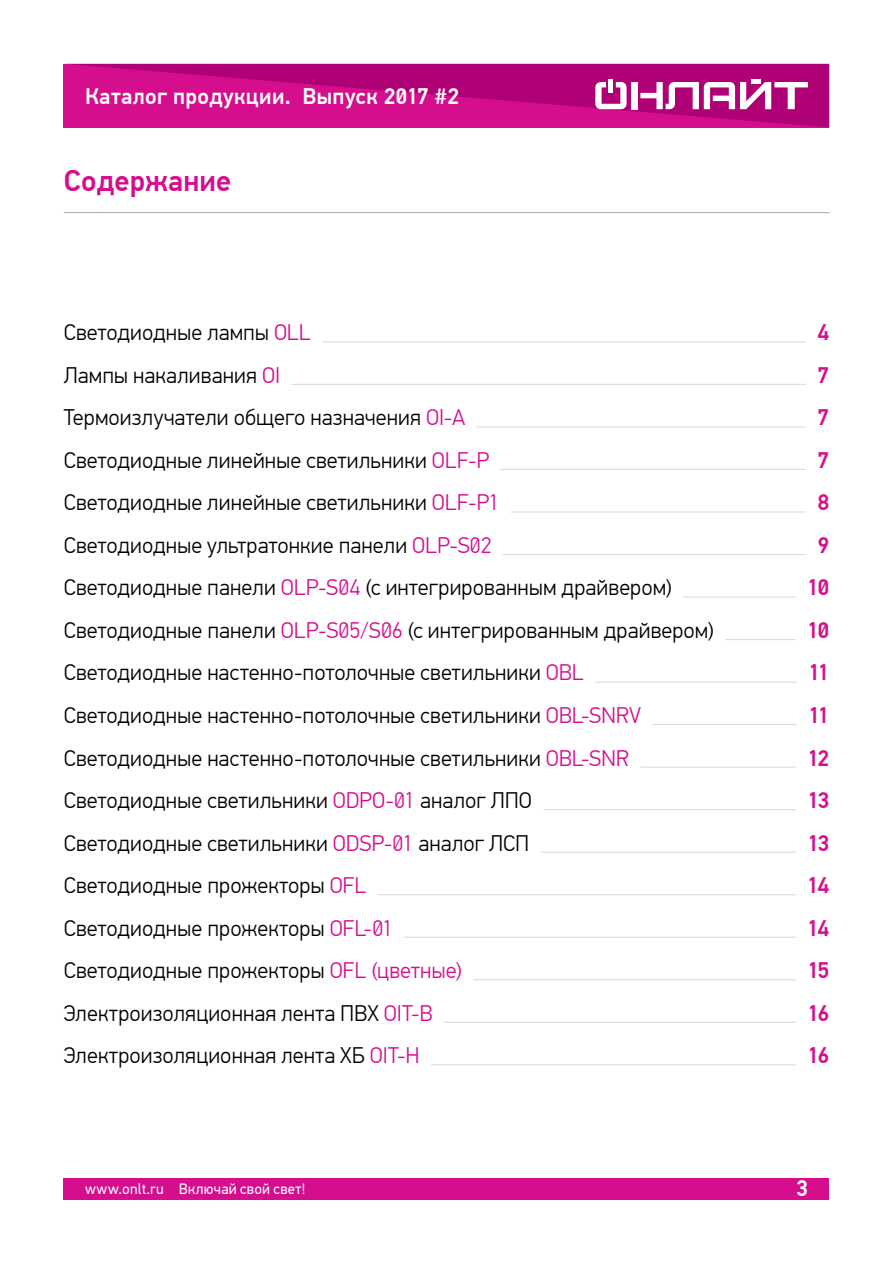
<style>
.page{position:relative;width:893px;height:1263px;background:#fff}
.page>*{position:absolute;margin:0;border:0;box-sizing:border-box;transform-origin:0 0}
.t1{font:500 30px "PF Din Text Pro";letter-spacing:.005em;color:#d40e8c}
.t2{font:300 22.5px "PF Din Text Pro";letter-spacing:.005em;color:#000}
.t3{font:500 22.5px "PF Din Text Pro";letter-spacing:.015em;color:#fff}
.t4{font:500 22.5px "PF Din Text Pro";letter-spacing:-.065em;color:#d40e8c}
.t5{font:15px "PF Din Text Pro";letter-spacing:.02em;color:#fff}
.s1{color:#d40e8c}
</style>
<div class="page">
<svg style="left:64px;top:64px;width:765px;height:64px;background:#c40882"></svg>
<div style="left:631px;top:82px;width:7px;height:27px;background:#fff"></div>
<svg style="left:595px;top:82px;width:32px;height:27px"></svg>
<svg style="left:640px;top:82px;width:168px;height:27px"></svg>
<hr style="left:609px;top:79px;width:4px;height:14px;background:#fff">
<div style="left:751px;top:79px;width:9px;height:5px;background:#fff"></div>
<div style="left:64px;top:1178px;width:765px;height:21px;background:#d40e8c"></div>
<hr style="left:64px;top:212px;width:765px;height:1px;background:#a7a9ac">
<hr style="left:322px;top:341px;width:484px;height:1px;background:#dcddde">
<hr style="left:291px;top:384px;width:515px;height:1px;background:#dcddde">
<hr style="left:477px;top:426px;width:329px;height:1px;background:#dcddde">
<hr style="left:500px;top:469px;width:306px;height:1px;background:#dcddde">
<hr style="left:511px;top:511px;width:295px;height:1px;background:#dcddde">
<hr style="left:503px;top:554px;width:303px;height:1px;background:#dcddde">
<hr style="left:683px;top:596px;width:113px;height:2px;background:#dcddde">
<hr style="left:725px;top:639px;width:71px;height:1px;background:#dcddde">
<hr style="left:595px;top:681px;width:202px;height:2px;background:#dcddde">
<hr style="left:652px;top:724px;width:145px;height:1px;background:#dcddde">
<hr style="left:640px;top:766px;width:156px;height:2px;background:#dcddde">
<hr style="left:543px;top:809px;width:253px;height:1px;background:#dcddde">
<hr style="left:541px;top:852px;width:255px;height:1px;background:#dcddde">
<hr style="left:378px;top:894px;width:418px;height:1px;background:#dcddde">
<hr style="left:404px;top:937px;width:392px;height:1px;background:#dcddde">
<hr style="left:473px;top:979px;width:323px;height:1px;background:#dcddde">
<hr style="left:444px;top:1022px;width:352px;height:1px;background:#dcddde">
<hr style="left:431px;top:1064px;width:365px;height:1px;background:#dcddde">
<p class="t3" style="left:85px;top:83px;width:376px">Каталог продукции. Выпуск 2017 #2</p>
<h1 class="t1" style="left:64px;top:163px;width:169px">Содержание</h1>
<p class="t2" style="left:64px;top:320px;width:249px">Светодиодные лампы <span class="s1">OLL</span></p>
<p class="t4" style="left:817px;top:319px;width:13px">4</p>
<p class="t2" style="left:64px;top:362px;width:218px">Лампы накаливания <span class="s1">OI</span></p>
<p class="t4" style="left:817px;top:361px;width:13px">7</p>
<p class="t2" style="left:64px;top:405px;width:403px">Термоизлучатели общего назначения <span class="s1">OI-A</span></p>
<p class="t4" style="left:817px;top:404px;width:13px">7</p>
<p class="t2" style="left:64px;top:447px;width:427px">Светодиодные линейные светильники <span class="s1">OLF-P</span></p>
<p class="t4" style="left:817px;top:447px;width:13px">7</p>
<p class="t2" style="left:64px;top:490px;width:437px">Светодиодные линейные светильники <span class="s1">OLF-P1</span></p>
<p class="t4" style="left:817px;top:489px;width:13px">8</p>
<p class="t2" style="left:64px;top:532px;width:429px">Светодиодные ультратонкие панели <span class="s1">OLP-S02</span></p>
<p class="t4" style="left:817px;top:532px;width:13px">9</p>
<p class="t2" style="left:64px;top:575px;width:610px">Светодиодные панели <span class="s1">OLP-S04</span> (с интегрированным драйвером)</p>
<p class="t4" style="left:807px;top:574px;width:24px">10</p>
<p class="t2" style="left:64px;top:617px;width:652px">Светодиодные панели <span class="s1">OLP-S05/S06</span> (с интегрированным драйвером)</p>
<p class="t4" style="left:807px;top:617px;width:24px">10</p>
<p class="t2" style="left:64px;top:660px;width:522px">Светодиодные настенно-потолочные светильники <span class="s1">OBL</span></p>
<p class="t4" style="left:808px;top:659px;width:23px">11</p>
<p class="t2" style="left:64px;top:702px;width:579px">Светодиодные настенно-потолочные светильники <span class="s1">OBL-SNRV</span></p>
<p class="t4" style="left:808px;top:702px;width:23px">11</p>
<p class="t2" style="left:64px;top:745px;width:567px">Светодиодные настенно-потолочные светильники <span class="s1">OBL-SNR</span></p>
<p class="t4" style="left:807px;top:744px;width:24px">12</p>
<p class="t2" style="left:64px;top:787px;width:470px">Светодиодные светильники <span class="s1">ODPO-01</span> аналог ЛПО</p>
<p class="t4" style="left:807px;top:787px;width:24px">13</p>
<p class="t2" style="left:64px;top:830px;width:467px">Светодиодные светильники <span class="s1">ODSP-01</span> аналог ЛСП</p>
<p class="t4" style="left:807px;top:829px;width:24px">13</p>
<p class="t2" style="left:64px;top:872px;width:304px">Светодиодные прожекторы <span class="s1">OFL</span></p>
<p class="t4" style="left:807px;top:872px;width:24px">14</p>
<p class="t2" style="left:64px;top:915px;width:331px">Светодиодные прожекторы <span class="s1">OFL-01</span></p>
<p class="t4" style="left:807px;top:914px;width:24px">14</p>
<p class="t2" style="left:64px;top:957px;width:400px">Светодиодные прожекторы <span class="s1">OFL (цветные)</span></p>
<p class="t4" style="left:807px;top:957px;width:24px">15</p>
<p class="t2" style="left:64px;top:1000px;width:371px">Электроизоляционная лента ПВХ <span class="s1">OIT-B</span></p>
<p class="t4" style="left:807px;top:999px;width:24px">16</p>
<p class="t2" style="left:64px;top:1042px;width:358px">Электроизоляционная лента ХБ <span class="s1">OIT-H</span></p>
<p class="t4" style="left:807px;top:1042px;width:24px">16</p>
<p class="t5" style="left:85px;top:1180px;width:222px">www.onlt.ru Включай свой свет!</p>
<p class="t3" style="left:796px;top:1175px;width:13px">3</p>
</div>
